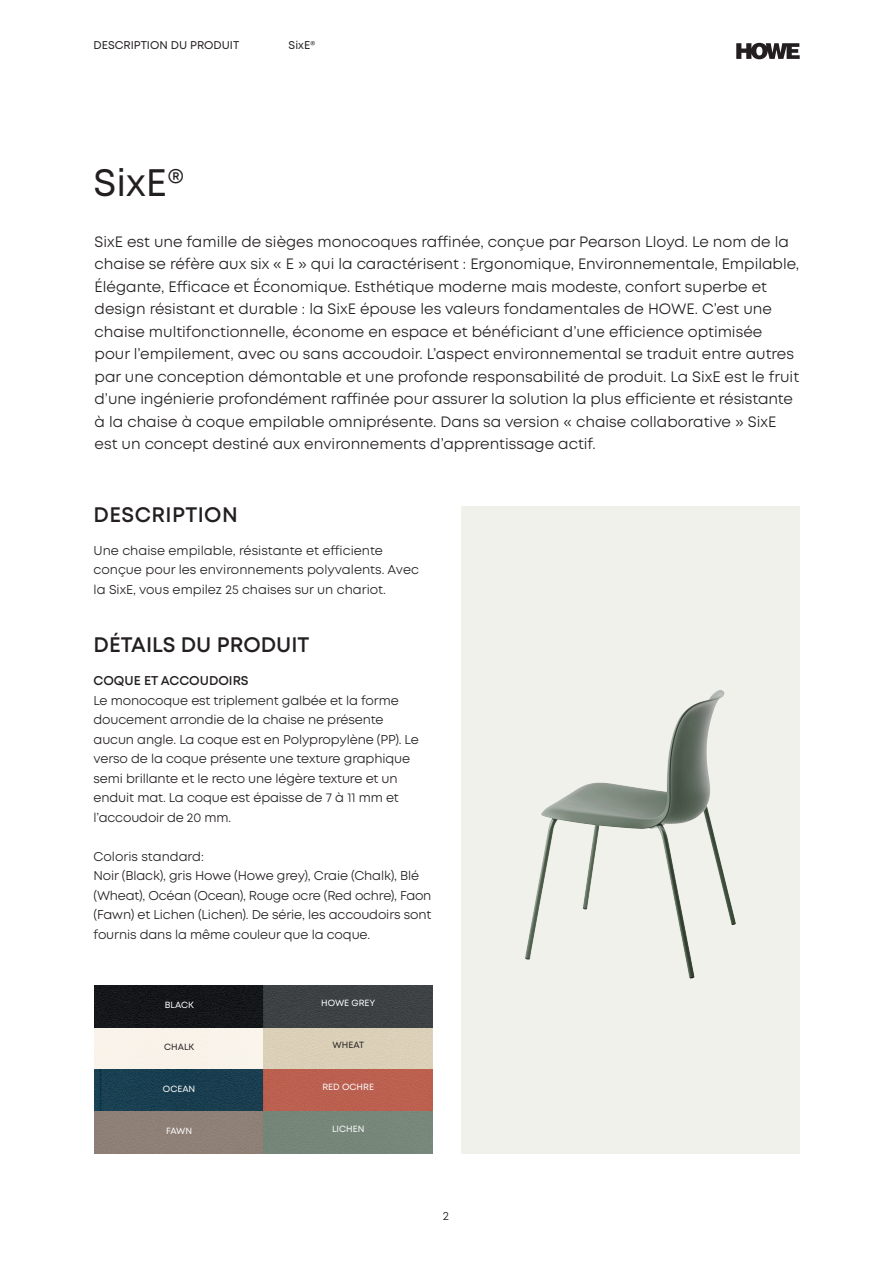
<style>
.page{position:relative;width:893px;height:1263px;background:#fff}
.page>*{position:absolute;margin:0;border:0;box-sizing:border-box;transform-origin:0 0}
.t1{font:38.25px "Mont";color:#231f20}
.t2{font:600 21px "Mont";color:#231f20}
.t3{font:600 21px "Mont";letter-spacing:.02em;color:#231f20}
.t4{font:15px/22.5px "Mont";color:#231f20}
.t5{font:12.75px/19.5px "Mont";letter-spacing:-.01em;color:#231f20}
.t6{font:600 12.75px "Mont";color:#231f20}
.t7{font:12px "Mont";color:#231f20}
.t8{font:11.25px "Mont";color:#231f20}
.t9{font:9px "Mont";color:#fff}
.t10{font:9px "Mont";color:#231f20}
</style>
<div class="page">
<svg style="left:736px;top:43px;width:64px;height:16px"></svg>
<img style="left:95px;top:985px;width:338px;height:169px">
<div style="left:461px;top:506px;width:338px;height:648px;background:#f1f1eb"></div>
<img style="left:525px;top:690px;width:195px;height:270px">
<p class="t8" style="left:94px;top:38px;width:147px">DESCRIPTION DU PRODUIT</p>
<p class="t8" style="left:289px;top:38px;width:28px">SixE®</p>
<p class="t1" style="left:94px;top:158px;width:93px">SixE®</p>
<p class="t4" style="left:95px;top:230px;width:706px">SixE est une famille de sièges monocoques raffinée, conçue par Pearson Lloyd. Le nom de la chaise se réfère aux six « E » qui la caractérisent : Ergonomique, Environnementale, Empilable, Élégante, Efficace et Économique. Esthétique moderne mais modeste, confort superbe et design résistant et durable : la SixE épouse les valeurs fondamentales de HOWE. C’est une chaise multifonctionnelle, économe en espace et bénéficiant d’une efficience optimisée pour l’empilement, avec ou sans accoudoir. L’aspect environnemental se traduit entre autres par une conception démontable et une profonde responsabilité de produit. La SixE est le fruit</p>
<p class="t4" style="left:95px;top:388px;width:700px">d’une ingénierie profondément raffinée pour assurer la solution la plus efficiente et résistante à la chaise à coque empilable omniprésente. Dans sa version « chaise collaborative » SixE est un concept destiné aux environnements d’apprentissage actif.</p>
<p class="t3" style="left:94px;top:501px;width:146px">DESCRIPTION</p>
<p class="t5" style="left:94px;top:541px;width:327px">Une chaise empilable, résistante et efficiente conçue pour les environnements polyvalents. Avec la SixE, vous empilez 25 chaises sur un chariot.</p>
<p class="t2" style="left:94px;top:631px;width:217px">DÉTAILS DU PRODUIT</p>
<p class="t6" style="left:94px;top:672px;width:157px">COQUE ET ACCOUDOIRS</p>
<p class="t5" style="left:94px;top:691px;width:327px">Le monocoque est triplement galbée et la forme doucement arrondie de la chaise ne présente aucun angle. La coque est en Polypropylène (PP). Le verso de la coque présente une texture graphique semi brillante et le recto une légère texture et un enduit mat. La coque est épaisse de 7 à 11 mm et l’accoudoir de 20 mm.</p>
<p class="t5" style="left:94px;top:847px;width:112px">Coloris standard:</p>
<p class="t5" style="left:94px;top:866px;width:339px">Noir (Black), gris Howe (Howe grey), Craie (Chalk), Blé (Wheat), Océan (Ocean), Rouge ocre (Red ochre), Faon (Fawn) et Lichen (Lichen). De série, les accoudoirs sont fournis dans la même couleur que la coque.</p>
<p class="t9" style="left:165px;top:999px;width:31px">BLACK</p>
<p class="t10" style="left:164px;top:1041px;width:32px">CHALK</p>
<p class="t9" style="left:163px;top:1083px;width:34px">OCEAN</p>
<p class="t9" style="left:166px;top:1125px;width:28px">FAWN</p>
<p class="t9" style="left:321px;top:997px;width:56px">HOWE GREY</p>
<p class="t10" style="left:333px;top:1039px;width:33px">WHEAT</p>
<p class="t9" style="left:322px;top:1081px;width:53px">RED OCHRE</p>
<p class="t9" style="left:332px;top:1123px;width:34px">LICHEN</p>
<p class="t7" style="left:443px;top:1209px;width:8px">2</p>
</div>
